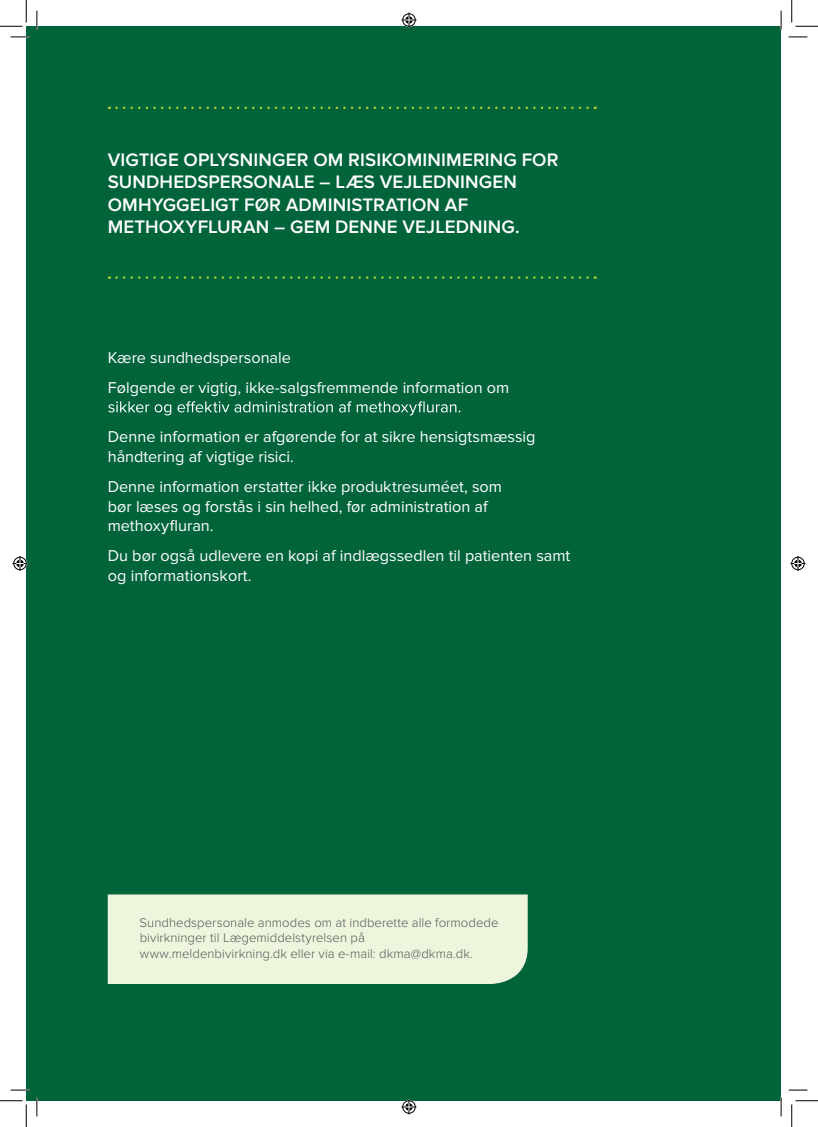
<style>
.page{position:relative;width:818px;height:1127px;background:#fff}
.page>*{position:absolute;margin:0;border:0;box-sizing:border-box;transform-origin:0 0}
.t1{font:600 18.75px/22.5px "Proxima Nova";letter-spacing:.005em;color:#fff}
.t2{font:16.25px/19.5px "Proxima Nova";color:#fff}
.t3{font:300 13.12px/15.8px "Proxima Nova";letter-spacing:.005em;color:#57585a}
</style>
<div class="page">
<div style="left:26px;top:26px;width:755px;height:1074px;background:#00643b"></div>
<div style="left:108px;top:894px;width:420px;height:89px;background:#eef5dd"></div>
<svg style="left:108px;top:401px;width:352px;height:14px"></svg>
<svg style="left:116px;top:106px;width:480px;height:3px"></svg>
<svg style="left:116px;top:276px;width:480px;height:3px"></svg>
<svg style="left:11px;top:36px;width:18px;height:2px"></svg>
<svg style="left:788px;top:36px;width:19px;height:2px"></svg>
<svg style="left:11px;top:1089px;width:18px;height:1px"></svg>
<svg style="left:788px;top:1089px;width:19px;height:1px"></svg>
<svg style="left:36px;top:11px;width:2px;height:18px"></svg>
<svg style="left:36px;top:1097px;width:2px;height:18px"></svg>
<svg style="left:780px;top:11px;width:2px;height:18px"></svg>
<svg style="left:780px;top:1097px;width:2px;height:18px"></svg>
<svg style="left:0;top:0;width:27px;height:27px"></svg>
<svg style="left:0;top:1100px;width:27px;height:26px"></svg>
<svg style="left:791px;top:0;width:27px;height:27px"></svg>
<svg style="left:791px;top:1100px;width:27px;height:26px"></svg>
<svg style="left:401px;top:13px;width:15px;height:15px"></svg>
<svg style="left:401px;top:1099px;width:15px;height:15px"></svg>
<svg style="left:13px;top:556px;width:15px;height:15px"></svg>
<svg style="left:790px;top:556px;width:15px;height:15px"></svg>
<p class="t1" style="left:108px;top:148px;width:452px">VIGTIGE OPLYSNINGER OM RISIKOMINIMERING FOR SUNDHEDSPERSONALE – LÆS VEJLEDNINGEN OMHYGGELIGT FØR ADMINISTRATION AF METHOXYFLURAN – GEM DENNE VEJLEDNING.</p>
<p class="t2" style="left:108px;top:342px;width:403px;line-height:30.1px">Kære sundhedspersonale<br>Følgende er vigtig, ikke-salgsfremmende information om</p>
<p class="t2" style="left:108px;top:427px;width:429px">Denne information er afgørende for at sikre hensigtsmæssig håndtering af vigtige risici.</p>
<p class="t2" style="left:108px;top:477px;width:396px">Denne information erstatter ikke produktresuméet, som bør læses og forstås i sin helhed, før administration af methoxyfluran.</p>
<p class="t2" style="left:108px;top:546px;width:464px">Du bør også udlevere en kopi af indlægssedlen til patienten samt og informationskort.</p>
<p class="t3" style="left:140px;top:914px;width:360px">Sundhedspersonale anmodes om at indberette alle formodede bivirkninger til Lægemiddelstyrelsen på www.meldenbivirkning.dk eller via e-mail: dkma@dkma.dk.</p>
</div>
